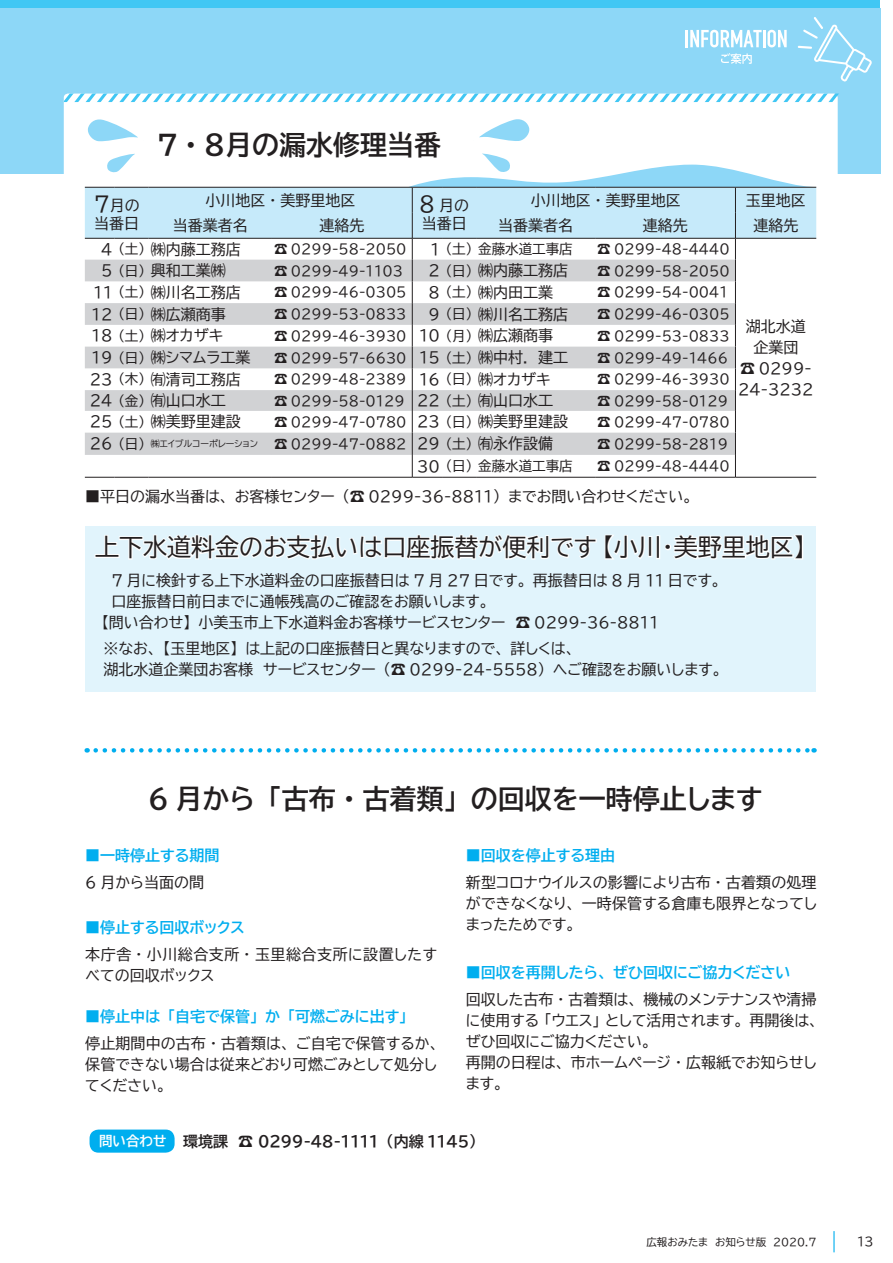
<style>
.page{position:relative;width:893px;height:1263px;background:#fff}
.page>*{position:absolute;margin:0;border:0;box-sizing:border-box;transform-origin:0 0}
.t1{font:27px "BIZ UDP Gothic Bold";color:#231f20}
.t2{font:24px "BIZ UDP Gothic";color:#231f20}
.t3{font:15px/21px "BIZ UDP Gothic";color:#231f20}
.t4{font:15px "BIZ UDP Gothic Bold";color:#00aeef}
.t5{font:15px/21px "BIZ UDP Gothic";letter-spacing:.035em;color:#231f20}
.t6{font:15px "BIZ UDP Gothic Bold";color:#231f20}
.t7{font:13.5px "BIZ UDP Gothic";color:#231f20}
.t8{font:12px "BIZ UDP Gothic";color:#231f20}
.t9{font:10.5px "BIZ UDP Gothic";color:#231f20}
.s1{font-size:21px}
.s2{font-size:13.5px}
.s3{font-size:15px}
.s4{font-size:9px}
.s5{font-size:13.5px;color:#fff}
</style>
<div class="page">
<div style="left:0;top:0;width:880px;height:9px;background:#40c7f4"></div>
<hr style="left:833px;top:1231px;width:2px;height:21px;background:#00aeef">
<div style="left:0;top:9px;width:880px;height:165px;background:#8dd7f7"></div>
<div style="left:64px;top:94px;width:774px;height:1084px;background:#fff;border-radius:4px"></div>
<svg style="left:798px;top:17px;width:74px;height:64px"></svg>
<hr style="left:685px;top:30px;width:3px;height:17px;background:#fff">
<svg style="left:690px;top:30px;width:97px;height:17px"></svg>
<svg style="left:721px;top:53px;width:31px;height:11px"></svg>
<svg style="left:64px;top:94px;width:775px;height:8px"></svg>
<hr style="left:442px;top:477px;width:34px;height:1px;background:#231f20">
<hr style="left:735px;top:477px;width:81px;height:1px;background:#231f20">
<hr style="left:412px;top:477px;width:30px;height:1px;background:#231f20">
<hr style="left:476px;top:477px;width:119px;height:1px;background:#231f20">
<hr style="left:595px;top:477px;width:140px;height:1px;background:#231f20">
<hr style="left:85px;top:477px;width:30px;height:1px;background:#231f20">
<hr style="left:115px;top:477px;width:34px;height:1px;background:#231f20">
<hr style="left:149px;top:477px;width:123px;height:1px;background:#231f20">
<hr style="left:272px;top:477px;width:140px;height:1px;background:#231f20">
<svg style="left:84px;top:119px;width:732px;height:358px"></svg>
<div style="left:85px;top:527px;width:731px;height:165px;background:#e1f4fc"></div>
<svg style="left:94px;top:534px;width:503px;height:26px"></svg>
<svg style="left:605px;top:534px;width:198px;height:26px"></svg>
<div style="left:90px;top:1129px;width:85px;height:24px;background:#00aeef;border-radius:9px"></div>
<svg style="left:96px;top:748px;width:718px;height:5px"></svg>
<h1 class="t1" style="left:157px;top:131px;width:286px">7 ・８月の漏水修理当番</h1>
<p class="t3" style="left:94px;top:196px;width:47px;line-height:18px"><span class="s1">７</span>月の当番日</p>
<p class="t3" style="left:205px;top:189px;width:151px">小川地区・美野里地区</p>
<p class="t3" style="left:419px;top:196px;width:51px;line-height:18px"><span class="s1">8</span> 月の当番日</p>
<p class="t3" style="left:531px;top:189px;width:151px">小川地区・美野里地区</p>
<p class="t3" style="left:746px;top:189px;width:61px">玉里地区</p>
<p class="t3" style="left:173px;top:215px;width:76px">当番業者名</p>
<p class="t3" style="left:320px;top:215px;width:46px">連絡先</p>
<p class="t3" style="left:498px;top:215px;width:76px">当番業者名</p>
<p class="t3" style="left:643px;top:215px;width:46px">連絡先</p>
<p class="t3" style="left:753px;top:215px;width:46px">連絡先</p>
<p class="t3" style="left:101px;top:238px;width:141px">4 <span class="s2">（土）</span>㈱内藤工務店</p>
<p class="t7" style="left:274px;top:242px;width:134px">☎ 0299-58-2050</p>
<p class="t7" style="left:430px;top:242px;width:144px"><span class="s3">1</span> （土）金藤水道工事店</p>
<p class="t7" style="left:597px;top:242px;width:134px">☎ 0299-48-4440</p>
<p class="t3" style="left:101px;top:260px;width:126px">5 <span class="s2">（日）</span>興和工業㈱</p>
<p class="t7" style="left:274px;top:264px;width:130px">☎ 0299-49-1103</p>
<p class="t3" style="left:428px;top:260px;width:141px">2 <span class="s2">（日）</span>㈱内藤工務店</p>
<p class="t7" style="left:597px;top:264px;width:134px">☎ 0299-58-2050</p>
<p class="t3" style="left:94px;top:282px;width:149px">11 <span class="s2">（土）</span>㈱川名工務店</p>
<p class="t7" style="left:274px;top:285px;width:134px">☎ 0299-46-0305</p>
<p class="t3" style="left:428px;top:282px;width:126px">8 <span class="s2">（土）</span>㈱内田工業</p>
<p class="t7" style="left:597px;top:285px;width:132px">☎ 0299-54-0041</p>
<p class="t3" style="left:92px;top:303px;width:136px">12 <span class="s2">（日）</span>㈱広瀬商事</p>
<p class="t7" style="left:274px;top:307px;width:134px">☎ 0299-53-0833</p>
<p class="t3" style="left:428px;top:303px;width:141px">9 <span class="s2">（日）</span>㈱川名工務店</p>
<p class="t7" style="left:597px;top:307px;width:134px">☎ 0299-46-0305</p>
<p class="t3" style="left:92px;top:325px;width:133px">18 <span class="s2">（土）</span>㈱オカザキ</p>
<p class="t7" style="left:274px;top:329px;width:281px">☎ 0299-46-3930 <span class="s3">10</span> （月）<span class="s3">㈱広瀬商事</span></p>
<p class="t7" style="left:597px;top:329px;width:134px">☎ 0299-53-0833</p>
<p class="t3" style="left:92px;top:347px;width:160px">19 <span class="s2">（日）</span>㈱シマムラ工業</p>
<p class="t7" style="left:274px;top:351px;width:296px">☎ 0299-57-6630 <span class="s3">15</span> （土）<span class="s3">㈱中村．建工</span></p>
<p class="t7" style="left:597px;top:351px;width:132px">☎ 0299-49-1466</p>
<p class="t3" style="left:90px;top:369px;width:153px">23 <span class="s2">（木）</span>㈲清司工務店</p>
<p class="t7" style="left:274px;top:372px;width:278px">☎ 0299-48-2389 <span class="s3">16</span> （日）<span class="s3">㈱オカザキ</span></p>
<p class="t7" style="left:597px;top:372px;width:134px">☎ 0299-46-3930</p>
<p class="t3" style="left:90px;top:390px;width:138px">24 <span class="s2">（金）</span>㈲山口水工</p>
<p class="t7" style="left:274px;top:394px;width:281px">☎ 0299-58-0129 <span class="s3">22</span> （土）<span class="s3">㈲山口水工</span></p>
<p class="t7" style="left:597px;top:394px;width:132px">☎ 0299-58-0129</p>
<p class="t3" style="left:90px;top:411px;width:153px">25 <span class="s2">（土）</span>㈱美野里建設</p>
<p class="t7" style="left:274px;top:415px;width:296px">☎ 0299-47-0780 <span class="s3">23</span> （日）<span class="s3">㈱美野里建設</span></p>
<p class="t7" style="left:597px;top:415px;width:134px">☎ 0299-47-0780</p>
<p class="t7" style="left:90px;top:437px;width:465px"><span class="s3">26</span> （日） <span class="s4">㈱エイブルコーポレーション</span> ☎ 0299-47-0882 <span class="s3">29</span> （土）<span class="s3">㈲永作設備</span></p>
<p class="t7" style="left:597px;top:437px;width:132px">☎ 0299-58-2819</p>
<p class="t7" style="left:417px;top:459px;width:157px"><span class="s3">30</span> （日）金藤水道工事店</p>
<p class="t7" style="left:597px;top:459px;width:134px">☎ 0299-48-4440</p>
<p class="t3" style="left:85px;top:486px;width:609px">■平日の漏水当番は、お客様センター（☎ 0299-36-8811）までお問い合わせください。</p>
<p class="t3" style="left:738px;top:316px;width:77px;text-align:center">湖北水道企業団<br>☎ 0299-<br>24-3232</p>
<h2 class="t2" style="left:95px;top:535px;width:712px">上下水道料金のお支払いは口座振替が便利です【小川・美野里地区】</h2>
<p class="t3" style="left:101px;top:570px;width:621px">　7 月に検針する上下水道料金の口座振替日は 7 月 27 日です。再振替日は 8 月 11 日です。　口座振替日前日までに通帳残高のご確認をお願いします。<br>【問い合わせ】小美玉市上下水道料金お客様サービスセンター　☎ 0299-36-8811</p>
<p class="t3" style="left:104px;top:638px;width:620px">※なお、【玉里地区】は上記の口座振替日と異なりますので、詳しくは、<br>湖北水道企業団お客様　サービスセンター（☎ 0299-24-5558）へご確認をお願いします。</p>
<h1 class="t1" style="left:148px;top:785px;width:616px">6 月から「古布・古着類」の回収を一時停止します</h1>
<p class="t4" style="left:85px;top:847px;width:136px">■一時停止する期間</p>
<p class="t3" style="left:85px;top:871px;width:120px">6 月から当面の間</p>
<p class="t4" style="left:85px;top:920px;width:161px">■停止する回収ボックス</p>
<p class="t5" style="left:85px;top:944px;width:353px">本庁舎・小川総合支所・玉里総合支所に設置したすべての回収ボックス</p>
<p class="t4" style="left:85px;top:1008px;width:323px">■停止中は「自宅で保管」か「可燃ごみに出す」</p>
<p class="t3" style="left:85px;top:1032px;width:355px;text-align:justify">停止期間中の古布・古着類は、ご自宅で保管するか、保管できない場合は従来どおり可燃ごみとして処分してください。</p>
<p class="t4" style="left:466px;top:847px;width:151px">■回収を停止する理由</p>
<p class="t3" style="left:466px;top:871px;width:352px;text-align:justify">新型コロナウイルスの影響により古布・古着類の処理ができなくなり、一時保管する倉庫も限界となってしまったためです。</p>
<p class="t4" style="left:466px;top:965px;width:326px">■回収を再開したら、ぜひ回収にご協力ください</p>
<p class="t3" style="left:466px;top:989px;width:354px">回収した古布・古着類は、機械のメンテナンスや清掃に使用する「ウエス」として活用されます。再開後は、ぜひ回収にご協力ください。<br>再開の日程は、市ホームページ・広報紙でお知らせします。</p>
<p class="t6" style="left:99px;top:1133px;width:379px"><span class="s5">問い合わせ</span> 環境課　☎ 0299-48-1111 （内線 1145）</p>
<p class="t9" style="left:646px;top:1236px;width:172px">広報おみたま　お知らせ版　2020.7</p>
<p class="t8" style="left:857px;top:1236px;width:18px">13</p>
</div>
